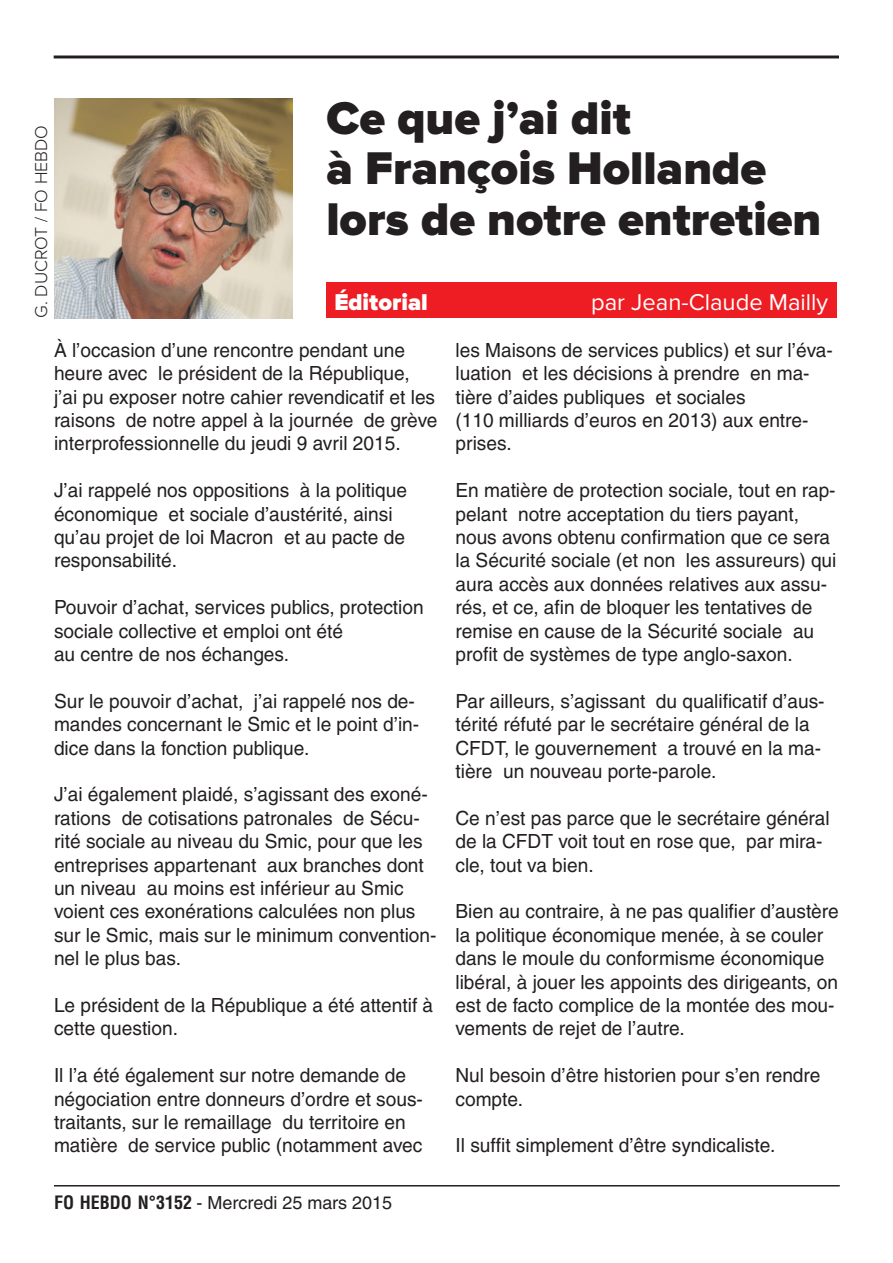
<style>
.page{position:relative;width:893px;height:1263px;background:#fff}
.page>*{position:absolute;margin:0;border:0;box-sizing:border-box;transform-origin:0 0}
.t1{font:900 47.55px/50.4px "Proxima Nova";color:#231f20}
.t2{font:23.7px "Proxima Nova";color:#fff}
.t3{font:900 23.7px "Proxima Nova";color:#fff}
.t4{font:19.5px/23.4px "Helvetica";color:#231f20}
.t5{font:18px "Helvetica";color:#231f20}
.t6{font:300 17.85px "Proxima Nova";color:#231f20}
.s1{font-weight:700;font-stretch:condensed}
</style>
<div class="page">
<div style="left:326px;top:282px;width:511px;height:36px;background:#ee1d23"></div>
<hr style="left:54px;top:55px;width:785px;height:3px;background:#231f20">
<img style="left:54px;top:98px;width:239px;height:220px">
<hr style="left:54px;top:1185px;width:786px;height:1px;background:#231f20">
<p class="t6" style="left:35px;top:318px;width:195px;rotate:-90deg">G. DUCROT / FO HEBDO</p>
<h1 class="t1" style="left:326px;top:97px;width:497px">Ce que j’ai dit<br>à François Hollande lors de notre entretien</h1>
<p class="t3" style="left:334px;top:294px;width:95px">Éditorial</p>
<p class="t2" style="left:591px;top:294px;width:239px">par Jean-Claude Mailly</p>
<p class="t4" style="left:54px;top:340px;width:385px">À l’occasion d’une rencontre pendant une heure avec le président de la République, j’ai pu exposer notre cahier revendicatif et les raisons de notre appel à la journée de grève interprofessionnelle du jeudi 9 avril 2015.</p>
<p class="t4" style="left:54px;top:480px;width:354px">J’ai rappelé nos oppositions à la politique économique et sociale d’austérité, ainsi qu’au projet de loi Macron et au pacte de responsabilité.</p>
<p class="t4" style="left:54px;top:597px;width:371px">Pouvoir d’achat, services publics, protection sociale collective et emploi ont été<br>au centre de nos échanges.</p>
<p class="t4" style="left:54px;top:691px;width:367px">Sur le pouvoir d’achat, j’ai rappelé nos de&shy;mandes concernant le Smic et le point d’in&shy;dice dans la fonction publique.</p>
<p class="t4" style="left:54px;top:785px;width:384px">J’ai également plaidé, s’agissant des exoné&shy;rations de cotisations patronales de Sécu&shy;rité sociale au niveau du Smic, pour que les entreprises appartenant aux branches dont un niveau au moins est inférieur au Smic voient ces exonérations calculées non plus sur le Smic, mais sur le minimum convention&shy;nel le plus bas.</p>
<p class="t4" style="left:54px;top:995px;width:381px">Le président de la République a été attentif à cette question.</p>
<p class="t4" style="left:54px;top:1065px;width:370px">Il l’a été également sur notre demande de négociation entre donneurs d’ordre et sous&shy;traitants, sur le remaillage du territoire en matière de service public (notamment avec</p>
<p class="t5" style="left:54px;top:1196px;width:340px"><span class="s1">FO HEBDO N°3152</span> - Mercredi 25 mars 2015</p>
<p class="t4" style="left:455px;top:340px;width:379px">les Maisons de services publics) et sur l’éva&shy;luation et les décisions à prendre en ma&shy;tière d’aides publiques et sociales<br>(110 milliards d’euros en 2013) aux entre&shy;prises.</p>
<p class="t4" style="left:455px;top:480px;width:382px">En matière de protection sociale, tout en rap&shy;pelant notre acceptation du tiers payant, nous avons obtenu confirmation que ce sera la Sécurité sociale (et non les assureurs) qui aura accès aux données relatives aux assu&shy;rés, et ce, afin de bloquer les tentatives de remise en cause de la Sécurité sociale au profit de systèmes de type anglo-saxon.</p>
<p class="t4" style="left:455px;top:691px;width:371px">Par ailleurs, s’agissant du qualificatif d’aus&shy;térité réfuté par le secrétaire général de la CFDT, le gouvernement a trouvé en la ma&shy;tière un nouveau porte-parole.</p>
<p class="t4" style="left:455px;top:808px;width:376px">Ce n’est pas parce que le secrétaire général de la CFDT voit tout en rose que, par mira&shy;cle, tout va bien.</p>
<p class="t4" style="left:455px;top:902px;width:385px">Bien au contraire, à ne pas qualifier d’austère la politique économique menée, à se couler dans le moule du conformisme économique libéral, à jouer les appoints des dirigeants, on est de facto complice de la montée des mou&shy;vements de rejet de l’autre.</p>
<p class="t4" style="left:455px;top:1065px;width:367px">Nul besoin d’être historien pour s’en rendre compte.</p>
<p class="t4" style="left:455px;top:1136px;width:321px">Il suffit simplement d’être syndicaliste.</p>
</div>
